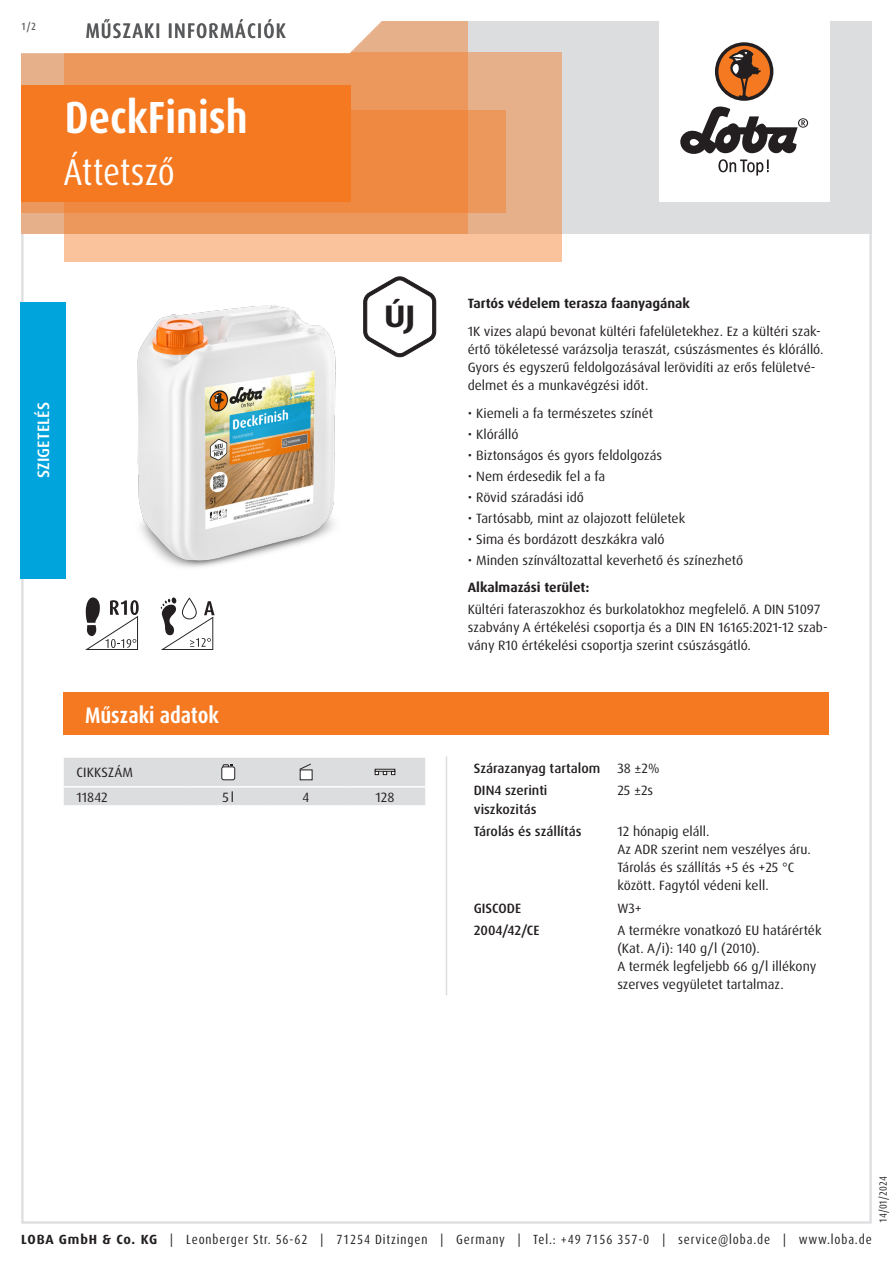
<style>
.page{position:relative;width:893px;height:1263px;background:#fff}
.page>*{position:absolute;margin:0;border:0;box-sizing:border-box;transform-origin:0 0}
.Produktname_weiss{font:700 condensed 45px "Dax Pro";color:#fff}
.Variante_weiss{font:condensed 37.5px "Dax Pro";letter-spacing:-.01em;color:#fff}
.Logos_Hinweis_Neuheit{font:700 expanded 31.2px "Dax Pro";color:#231f20}
.Abschnitt{font:700 condensed 22.5px "Dax Pro";color:#fff}
.TI{font:500 condensed 21px "Dax Pro";letter-spacing:.06em;color:#57585a}
.Produktart_Versiegelung{font:500 16.5px "Dax Pro";letter-spacing:.01em;color:#fff}
.Text{font:13.5px/18px "Dax Pro";color:#231f20}
.Text_ohne_Silbentrennung{font:13.5px/18px "Dax Pro";color:#231f20}
.Text_Medium{font:500 13.5px/18px "Dax Pro";color:#231f20}
.Text_Bold{font:700 13.5px "Dax Pro";color:#231f20}
.Text_Großbuchstaben{font:13.5px "Dax Pro";letter-spacing:.01em;color:#231f20}
.Text_zentriert{font:13.5px "Dax Pro";color:#231f20}
.t1{font:condensed 13.35px "Dax Pro";letter-spacing:.065em;color:#231f20}
.t2{font:condensed 10.5px "Dax Pro";color:#231f20}
.t3{font:500 condensed 10.5px "Dax Pro";color:#57585a}
.s1{font-weight:700;font-stretch:normal}
</style>
<div class="page">
<hr style="left:446px;top:756px;width:1px;height:239px;background:#dcdddf">
<svg style="left:64px;top:757px;width:361px;height:49px;background:#dcdddf"></svg>
<div style="left:375px;top:769px;width:20px;height:2px;border:1px solid #231f20"></div>
<div style="left:64px;top:692px;width:765px;height:43px;background:#f47921"></div>
<svg style="left:85px;top:597px;width:54px;height:53px"></svg>
<svg style="left:161px;top:597px;width:54px;height:53px"></svg>
<img style="left:137px;top:305px;width:265px;height:263px">
<div style="left:20px;top:302px;width:46px;height:276px;background:#00a4dc"></div>
<div style="left:21px;top:21px;width:851px;height:213px;background:#dcdddf"></div>
<div style="left:659px;top:0;width:170px;height:202px;background:#fff"></div>
<svg style="left:680px;top:106px;width:128px;height:70px"></svg>
<div style="left:715px;top:42px;width:58px;height:59px;background:#231f20;border-radius:50%"></div>
<svg style="left:718px;top:45px;width:52px;height:52px"></svg>
<div style="left:64px;top:52px;width:497px;height:209px;background:linear-gradient(to right,#fec79f,#efb992)"></div>
<div style="left:21px;top:111px;width:485px;height:102px;background:#ec975b"></div>
<svg style="left:21px;top:21px;width:447px;height:213px;background:#ec9355"></svg>
<svg style="left:21px;top:21px;width:411px;height:34px;background:#faede4"></svg>
<div style="left:21px;top:85px;width:330px;height:117px;background:#f47921"></div>
<svg style="left:363px;top:276px;width:73px;height:81px"></svg>
<p class="t3" style="left:21px;top:19px;width:16px">1/2</p>
<p class="TI" style="left:86px;top:17px;width:202px">MŰSZAKI INFORMÁCIÓK</p>
<p class="Produktname_weiss" style="left:65px;top:89px;width:185px">DeckFinish</p>
<p class="Variante_weiss" style="left:64px;top:148px;width:113px">Áttetsző</p>
<p class="Produktart_Versiegelung" style="left:33px;top:478px;width:78px;rotate:-90deg">SZIGETELÉS</p>
<p class="Logos_Hinweis_Neuheit" style="left:384px;top:296px;width:33px">ÚJ</p>
<p class="Abschnitt" style="left:85px;top:700px;width:136px">Műszaki adatok</p>
<p class="Text_Großbuchstaben" style="left:77px;top:764px;width:58px">CIKKSZÁM</p>
<p class="Text" style="left:77px;top:788px;width:33px">11842</p>
<p class="Text_zentriert" style="left:223px;top:788px;width:13px">5l</p>
<p class="Text_zentriert" style="left:303px;top:788px;width:8px">4</p>
<p class="Text_zentriert" style="left:375px;top:788px;width:20px">128</p>
<p class="Text_Bold" style="left:468px;top:295px;width:224px">Tartós védelem terasza faanyagának</p>
<p class="Text" style="left:468px;top:323px;width:357px">1K vizes alapú bevonat kültéri fafelületekhez. Ez a kültéri szak&shy;értő tökéletessé varázsolja teraszát, csúszásmentes és klórálló.<br>Gyors és egyszerű feldolgozásával lerövidíti az erős felületvé&shy;delmet és a munkavégzési időt.</p>
<p class="Text" style="left:468px;top:404px;width:187px">• Kiemeli a fa természetes színét</p>
<p class="Text" style="left:468px;top:425px;width:52px">• Klórálló</p>
<p class="Text" style="left:468px;top:446px;width:196px">• Biztonságos és gyors feldolgozás</p>
<p class="Text" style="left:468px;top:467px;width:139px">• Nem érdesedik fel a fa</p>
<p class="Text" style="left:468px;top:488px;width:118px">• Rövid száradási idő</p>
<p class="Text" style="left:468px;top:509px;width:219px">• Tartósabb, mint az olajozott felületek</p>
<p class="Text" style="left:468px;top:530px;width:198px">• Sima és bordázott deszkákra való</p>
<p class="Text" style="left:468px;top:551px;width:277px">• Minden színváltozattal keverhető és színezhető</p>
<p class="Text_Bold" style="left:468px;top:579px;width:123px">Alkalmazási terület:</p>
<p class="Text" style="left:468px;top:600px;width:361px">Kültéri fateraszokhoz és burkolatokhoz megfelelő. A DIN 51097 szabvány A értékelési csoportja és a DIN EN 16165:2021-12 szab&shy;vány R10 értékelési csoportja szerint csúszásgátló.</p>
<p class="Text_Medium" style="left:474px;top:759px;width:128px">Szárazanyag tartalom</p>
<p class="Text_ohne_Silbentrennung" style="left:617px;top:759px;width:44px">38 ±2%</p>
<p class="Text_Medium" style="left:474px;top:782px;width:75px">DIN4 szerinti viszkozitás</p>
<p class="Text_ohne_Silbentrennung" style="left:617px;top:782px;width:37px">25 ±2s</p>
<p class="Text_Medium" style="left:474px;top:822px;width:109px">Tárolás és szállítás</p>
<p class="Text_ohne_Silbentrennung" style="left:617px;top:822px;width:94px">12 hónapig eláll.</p>
<p class="Text_ohne_Silbentrennung" style="left:617px;top:840px;width:195px">Az ADR szerint nem veszélyes áru.</p>
<p class="Text_ohne_Silbentrennung" style="left:617px;top:858px;width:178px">Tárolás és szállítás +5 és +25 °C között. Fagytól védeni kell.</p>
<p class="Text_Medium" style="left:474px;top:899px;width:49px">GISCODE</p>
<p class="Text_ohne_Silbentrennung" style="left:617px;top:899px;width:26px">W3+</p>
<p class="Text_Medium" style="left:474px;top:922px;width:67px">2004/42/CE</p>
<p class="Text_ohne_Silbentrennung" style="left:617px;top:922px;width:206px">A termékre vonatkozó EU határérték (Kat. A/i): 140 g/l (2010).</p>
<p class="Text_ohne_Silbentrennung" style="left:617px;top:958px;width:201px">A termék legfeljebb 66 g/l illékony szerves vegyületet tartalmaz.</p>
<p class="t2" style="left:876px;top:1222px;width:48px;rotate:-90deg">14/01/2024</p>
<p class="t1" style="left:21px;top:1230px;width:852px"><span class="s1">LOBA GmbH &amp; Co. KG</span> | Leonberger Str. 56-62 | 71254 Ditzingen | Germany | Tel.: +49 7156 357-0 | service@loba.de | www.loba.de</p>
</div>
